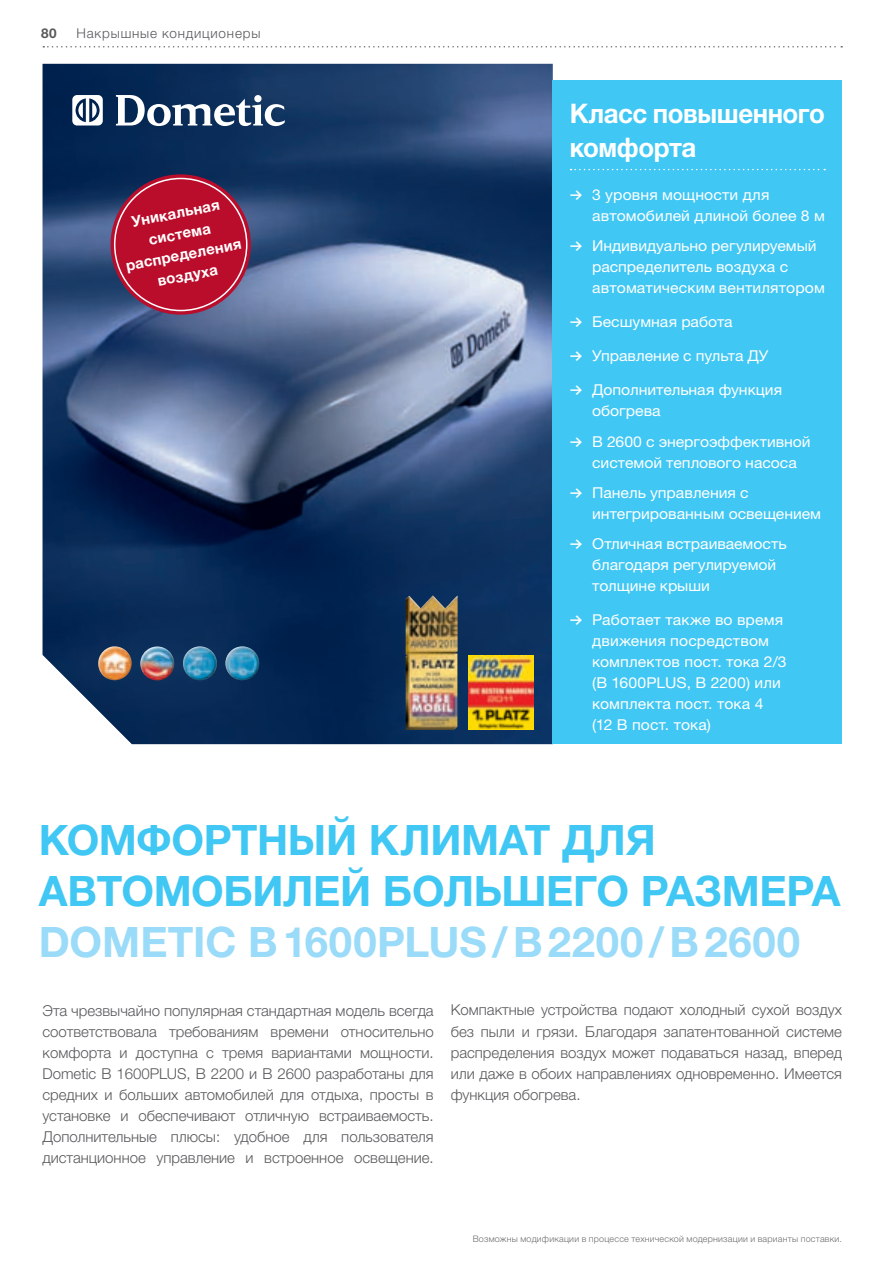
<style>
.page{position:relative;width:893px;height:1263px;background:#fff}
.page>*{position:absolute;margin:0;border:0;box-sizing:border-box;transform-origin:0 0}
.t1{font:700 42px/51px "Helvetica Neue LTW1 G";letter-spacing:.005em;color:#40c7f4}
.t2{font:700 27px/34px "Helvetica Neue LTW1 G";letter-spacing:-.02em;color:#fff;scale:.96 1}
.t3{font:300 15px/21px "Helvetica Neue LTW1 G";color:#57585a;text-align:justify}
.t4{font:15px/21px "Helvetica Neue LTW1 G";color:#fff;scale:1.05 1}
.t5{font:700 15px/21px "Helvetica Neue LTW1 G";color:#fff;text-align:center}
.t6{font:300 13.5px "Helvetica Neue LTW1 G";letter-spacing:.06em;color:#57585a}
.t7{font:700 13.5px "Helvetica Neue LTW1 G";color:#57585a}
.t8{font:300 9px "Helvetica Neue LTW1 G";letter-spacing:.025em;color:#6c6d70}
.s1{font-family:"Akkurat";font-weight:700}
.s2{color:#99dbf8}
</style>
<div class="page">
<svg style="left:43px;top:46px;width:799px;height:2px"></svg>
<img style="left:43px;top:64px;width:510px;height:680px">
<div style="left:111px;top:174px;width:140px;height:141px;background:#ba0d2b;border-radius:50%"></div>
<img style="left:98px;top:646px;width:34px;height:34px">
<img style="left:225px;top:646px;width:34px;height:34px;border-radius:17px">
<img style="left:183px;top:646px;width:34px;height:34px">
<img style="left:140px;top:646px;width:34px;height:34px">
<div style="left:553px;top:81px;width:289px;height:663px;background:#40c7f4"></div>
<svg style="left:116px;top:95px;width:169px;height:31px"></svg>
<svg style="left:72px;top:95px;width:31px;height:30px"></svg>
<img style="left:469px;top:655px;width:65px;height:75px">
<img style="left:406px;top:595px;width:52px;height:135px">
<svg style="left:571px;top:169px;width:254px;height:1px"></svg>
<p class="t7" style="left:41px;top:25px;width:17px">80</p>
<p class="t6" style="left:77px;top:25px;width:185px">Накрышные кондиционеры</p>
<p class="t5" style="left:116px;top:214px;width:119px;rotate:-11deg">УНИКАЛЬНАЯ<br>СИСТЕМА<br>РАСПРЕДЕЛЕНИЯ<br>ВОЗДУХА</p>
<p class="t2" style="left:570px;top:96px;width:267px">КЛАСС ПОВЫШЕННОГО<br>КОМФОРТА</p>
<p class="t4" style="left:592px;top:184px;width:223px;text-indent:-22px"><span class="s1">≥</span> 3 уровня мощности для автомобилей длиной более 8 м</p>
<p class="t4" style="left:592px;top:235px;width:223px;text-indent:-22px"><span class="s1">≥</span> Индивидуально регулируемый распределитель воздуха с автоматическим вентилятором</p>
<p class="t4" style="left:570px;top:311px;width:157px"><span class="s1">≥</span> Бесшумная работа</p>
<p class="t4" style="left:570px;top:345px;width:191px"><span class="s1">≥</span> Управление с пульта ДУ</p>
<p class="t4" style="left:592px;top:380px;width:182px;text-indent:-22px"><span class="s1">≥</span> Дополнительная функция обогрева</p>
<p class="t4" style="left:570px;top:431px;width:231px;text-align:center"><span class="s1">≥</span> B 2600 с энергоэффективной системой теплового насоса</p>
<p class="t4" style="left:592px;top:482px;width:220px;text-indent:-22px"><span class="s1">≥</span> Панель управления с интегрированным освещением</p>
<p class="t4" style="left:592px;top:533px;width:187px;text-indent:-22px"><span class="s1">≥</span> Отличная встраиваемость благодаря регулируемой толщине крыши</p>
<p class="t4" style="left:592px;top:609px;width:187px;text-indent:-22px"><span class="s1">≥</span> Работает также во время движения посредством комплектов пост. тока 2/3 (B 1600PLUS, B 2200) или комплекта пост. тока 4 (12 В пост. тока)</p>
<p class="t1" style="left:39px;top:814px;width:799px">КОМФОРТНЫЙ КЛИМАТ ДЛЯ<br>АВТОМОБИЛЕЙ БОЛЬШЕГО РАЗМ ЕРА<br><span class="s2">DOMETIC B1600PLUS/B2200/B2600</span></p>
<p class="t3" style="left:43px;top:1000px;width:393px">Эта чрезвычайно популярная стандартная модель всегда соответствовала требованиям времени относительно комфорта и доступна с тремя вариантами мощности.<br>Dometic B 1600PLUS, B 2200 и B 2600 разработаны для средних и больших автомобилей для отдыха, просты в установке и обеспечивают отличную встраиваемость.<br>Дополнительные плюсы: удобное для пользователя дистанционное управление и встроенное освещение.</p>
<p class="t3" style="left:451px;top:999px;width:393px">Компактные устройства подают холодный сухой воздух без пыли и грязи. Благодаря запатентованной системе распределения воздух может подаваться назад, вперед или даже в обоих направлениях одновременно. Имеется функция обогрева.</p>
<p class="t8" style="left:473px;top:1233px;width:371px">Возможны модификации в процессе технической модернизации и варианты поставки.</p>
</div>
